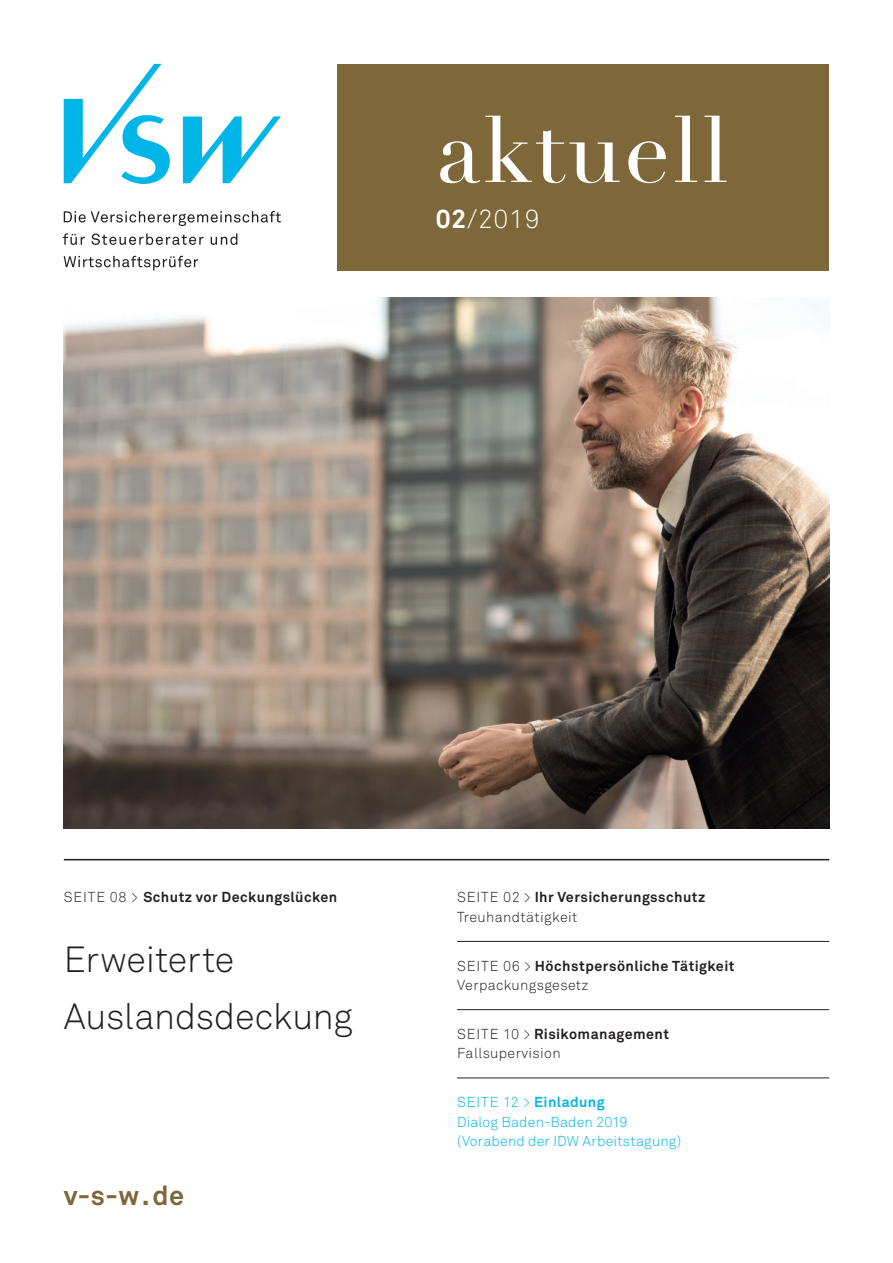
<style>
.page{position:relative;width:893px;height:1263px;background:#fff}
.page>*{position:absolute;margin:0;border:0;box-sizing:border-box;transform-origin:0 0}
.t1{font:300 36px/57px "Akkurat Std";letter-spacing:-.005em;color:#231f20}
.t2{font:700 27px "Akkurat Std";color:#7e6739}
.t3{font:300 26.1px "Akkurat Std";color:#fff}
.t4{font:300 14.25px/19.5px "Akkurat Std";letter-spacing:.025em;color:#231f20}
.t5{font:700 14.25px/19.5px "Akkurat Std";letter-spacing:.03em;color:#231f20}
.t6{font:300 14.25px/19.5px "Akkurat Std";letter-spacing:.01em;color:#00b5e7}
.s1{font-weight:700}
.s2{font-weight:300}
</style>
<div class="page">
<div style="left:338px;top:64px;width:491px;height:207px;background:#7e6739"></div>
<svg style="left:440px;top:116px;width:287px;height:67px"></svg>
<hr style="left:64px;top:859px;width:765px;height:1px;background:#231f20">
<hr style="left:457px;top:941px;width:372px;height:1px;background:#231f20">
<hr style="left:457px;top:1009px;width:372px;height:1px;background:#231f20">
<hr style="left:457px;top:1077px;width:372px;height:1px;background:#231f20">
<img style="left:64px;top:298px;width:765px;height:530px">
<svg style="left:64px;top:64px;width:217px;height:120px"></svg>
<svg style="left:64px;top:211px;width:217px;height:15px"></svg>
<svg style="left:63px;top:233px;width:22px;height:12px"></svg>
<svg style="left:91px;top:234px;width:113px;height:11px"></svg>
<svg style="left:211px;top:234px;width:26px;height:11px"></svg>
<svg style="left:64px;top:256px;width:134px;height:14px"></svg>
<h3 class="t3" style="left:436px;top:206px;width:105px"><span class="s1">02</span>/2019</h3>
<p class="t5" style="left:64px;top:888px;width:275px"><span class="s2">SEITE 08 &gt;</span> Schutz vor Deckungslücken</p>
<h1 class="t1" style="left:64px;top:932px;width:290px">Erweiterte<br>Auslandsdeckung</h1>
<h2 class="t2" style="left:64px;top:1180px;width:122px">v-s-w.de</h2>
<p class="t4" style="left:457px;top:888px;width:250px">SEITE 02 &gt; <span class="s1">Ihr Versicherungsschutz<br></span>Treuhandtätigkeit</p>
<p class="t5" style="left:457px;top:956px;width:279px"><span class="s2">SEITE 06 &gt;</span> Höchstpersönliche Tätigkeit<br><span class="s2">Verpackungsgesetz</span></p>
<p class="t4" style="left:457px;top:1025px;width:214px">SEITE 10 &gt; <span class="s1">Risikomanagement<br></span>Fallsupervision</p>
<p class="t6" style="left:457px;top:1093px;width:226px">SEITE 12 &gt; <span class="s1">Einladung<br></span>Dialog Baden-Baden 2019 (Vorabend der IDW Arbeitstagung)</p>
</div>
